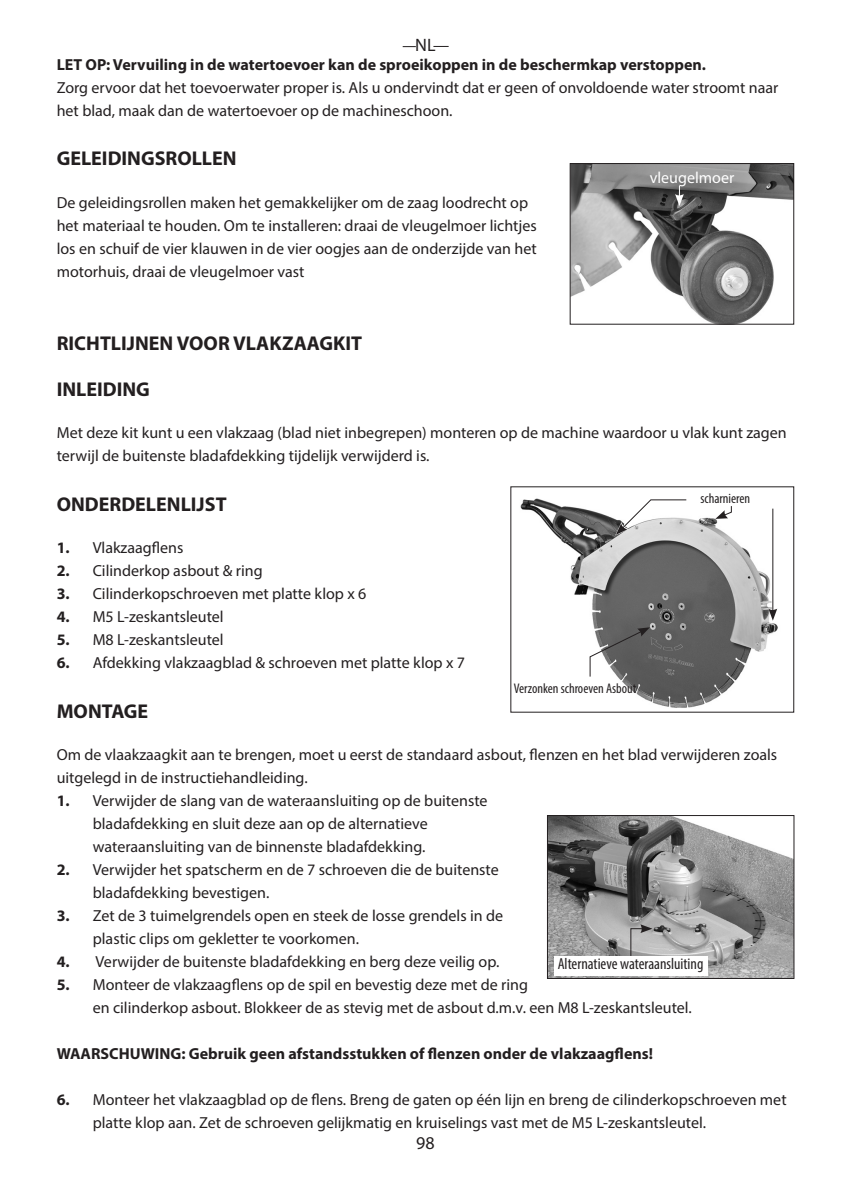
<style>
.page{position:relative;width:851px;height:1191px;background:#fff}
.page>*{position:absolute;margin:0;border:0;box-sizing:border-box;transform-origin:0 0}
.t1{font:700 20px "Myriad Pro";color:#231f20}
.t2{font:18px "Myriad Pro";color:#231f20}
.t3{font:16px/23px "Myriad Pro";color:#231f20}
.t4{font:700 16px "Myriad Pro";color:#231f20}
.t5{font:condensed 16px "Myriad Pro";color:#231f20}
.t6{font:16px "Myriad Pro";color:#fff}
.t7{font:condensed 14px "Myriad Pro";color:#231f20}
.s1{font-weight:700}
</style>
<div class="page">
<svg style="left:402px;top:46px;width:14px;height:1px"></svg>
<svg style="left:433px;top:46px;width:15px;height:1px"></svg>
<img style="left:571px;top:165px;width:221px;height:158px">
<div style="left:569px;top:163px;width:225px;height:162px;border:1px solid #231f20"></div>
<svg style="left:675px;top:186px;width:8px;height:20px"></svg>
<img style="left:520px;top:498px;width:258px;height:210px">
<svg style="left:715px;top:505px;width:16px;height:14px"></svg>
<svg style="left:615px;top:498px;width:72px;height:37px"></svg>
<svg style="left:589px;top:627px;width:60px;height:50px"></svg>
<hr style="left:772px;top:508px;width:1px;height:104px;background:#231f20">
<svg style="left:768px;top:608px;width:9px;height:12px"></svg>
<img style="left:549px;top:817px;width:243px;height:159px">
<div style="left:547px;top:815px;width:247px;height:163px;border:1px solid #231f20"></div>
<div style="left:553px;top:956px;width:154px;height:19px;background:#fff"></div>
<svg style="left:630px;top:924px;width:22px;height:32px"></svg>
<p class="t2" style="left:415px;top:34px;width:22px">NL</p>
<p class="t4" style="left:57px;top:54px;width:650px">LET OP: Vervuiling in de watertoevoer kan de sproeikoppen in de beschermkap verstoppen.</p>
<p class="t3" style="left:57px;top:76px;width:723px">Zorg ervoor dat het toevoerwater proper is. Als u ondervindt dat er geen of onvoldoende water stroomt naar het blad, maak dan de watertoevoer op de machineschoon.</p>
<p class="t1" style="left:57px;top:146px;width:181px">GELEIDINGSROLLEN</p>
<p class="t3" style="left:57px;top:191px;width:481px">De geleidingsrollen maken het gemakkelijker om de zaag loodrecht op het materiaal te houden. Om te installeren: draai de vleugelmoer lichtjes los en schuif de vier klauwen in de vier oogjes aan de onderzijde van het motorhuis, draai de vleugelmoer vast</p>
<p class="t6" style="left:649px;top:168px;width:86px">vleugelmoer</p>
<p class="t1" style="left:57px;top:330px;width:307px">RICHTLIJNEN VOOR VLAKZAAGKIT</p>
<p class="t1" style="left:57px;top:376px;width:95px">INLEIDING</p>
<p class="t3" style="left:57px;top:421px;width:731px">Met deze kit kunt u een vlakzaag (blad niet inbegrepen) monteren op de machine waardoor u vlak kunt zagen terwijl de buitenste bladafdekking tijdelijk verwijderd is.</p>
<p class="t1" style="left:57px;top:491px;width:171px">ONDERDELENLIJST</p>
<p class="t3" style="left:57px;top:536px;width:128px"><span class="s1">1.</span> Vlakzaagflens</p>
<p class="t3" style="left:57px;top:559px;width:207px"><span class="s1">2.</span> Cilinderkop asbout &amp; ring</p>
<p class="t3" style="left:57px;top:582px;width:311px"><span class="s1">3.</span> Cilinderkopschroeven met platte klop x 6</p>
<p class="t3" style="left:57px;top:605px;width:168px"><span class="s1">4.</span> M5 L-zeskantsleutel</p>
<p class="t3" style="left:57px;top:628px;width:168px"><span class="s1">5.</span> M8 L-zeskantsleutel</p>
<p class="t3" style="left:57px;top:651px;width:410px"><span class="s1">6.</span> Afdekking vlakzaagblad &amp; schroeven met platte klop x 7</p>
<p class="t1" style="left:57px;top:698px;width:93px">MONTAGE</p>
<p class="t3" style="left:57px;top:743px;width:722px">Om de vlaakzaagkit aan te brengen, moet u eerst de standaard asbout, flenzen en het blad verwijderen zoals uitgelegd in de instructiehandleiding.</p>
<p class="t3" style="left:93px;top:789px;width:396px;text-indent:-36px"><span class="s1">1.</span> Verwijder de slang van de wateraansluiting op de buitenste bladafdekking en sluit deze aan op de alternatieve wateraansluiting van de binnenste bladafdekking.</p>
<p class="t3" style="left:93px;top:858px;width:407px;text-indent:-36px"><span class="s1">2.</span> Verwijder het spatscherm en de 7 schroeven die de buitenste bladafdekking bevestigen.</p>
<p class="t3" style="left:93px;top:904px;width:412px;text-indent:-36px"><span class="s1">3.</span> Zet de 3 tuimelgrendels open en steek de losse grendels in de plastic clips om gekletter te voorkomen.</p>
<p class="t3" style="left:57px;top:950px;width:444px"><span class="s1">4.</span> Verwijder de buitenste bladafdekking en berg deze veilig op.</p>
<p class="t3" style="left:93px;top:973px;width:600px;text-indent:-36px"><span class="s1">5.</span> Monteer de vlakzaagflens op de spil en bevestig deze met de ring<br>en cilinderkop asbout. Blokkeer de as stevig met de asbout d.m.v. een M8 L-zeskantsleutel.</p>
<p class="t4" style="left:57px;top:1043px;width:597px">WAARSCHUWING: Gebruik geen afstandsstukken of flenzen onder de vlakzaagflens!</p>
<p class="t3" style="left:93px;top:1088px;width:695px;text-indent:-36px"><span class="s1">6.</span> Monteer het vlakzaagblad op de flens. Breng de gaten op één lijn en breng de cilinderkopschroeven met platte klop aan. Zet de schroeven gelijkmatig en kruiselings vast met de M5 L-zeskantsleutel.</p>
<p class="t7" style="left:700px;top:490px;width:51px">scharnieren</p>
<p class="t7" style="left:513px;top:679px;width:124px">Verzonken schroeven Asbout</p>
<p class="t5" style="left:557px;top:954px;width:147px">Alternatieve wateraansluiting</p>
<p class="t2" style="left:416px;top:1132px;width:20px">98</p>
</div>
